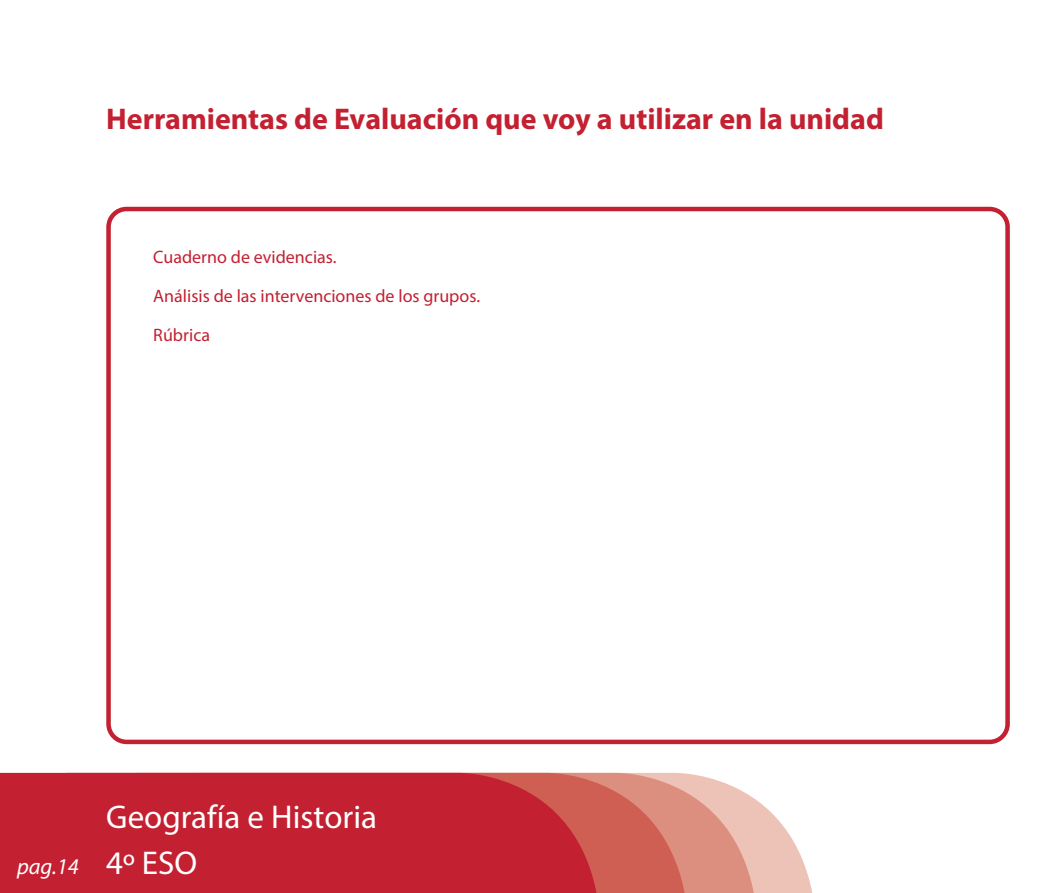
<style>
.page{position:relative;width:1063px;height:893px;background:#fff}
.page>*{position:absolute;margin:0;border:0;box-sizing:border-box;transform-origin:0 0}
.t1{font:33px "Myriad Pro";color:#fff}
.t2{font:700 30px "Myriad Pro";color:#c32031}
.t3{font:italic 22.5px "Myriad Pro";color:#fff}
.t4{font:18px "Myriad Pro";color:#c32031}
</style>
<div class="page">
<svg style="left:758px;top:801px;width:55px;height:92px;fill:#eec3b7"></svg>
<svg style="left:689px;top:774px;width:69px;height:119px;background:#e6ada0"></svg>
<svg style="left:601px;top:772px;width:88px;height:121px;background:#d57668"></svg>
<svg style="left:0;top:772px;width:601px;height:121px;background:#c42534"></svg>
<div style="left:106px;top:207px;width:904px;height:537px;border:4px solid #c32031;border-radius:18px"></div>
<p class="t2" style="left:106px;top:99px;width:779px">Herramientas de Evaluación que voy a utilizar en la unidad</p>
<p class="t4" style="left:153px;top:246px;width:185px">Cuaderno de evidencias.</p>
<p class="t4" style="left:153px;top:285px;width:328px">Análisis de las intervenciones de los grupos.</p>
<p class="t4" style="left:153px;top:323px;width:58px">Rúbrica</p>
<p class="t1" style="left:106px;top:796px;width:272px">Geografía e Historia</p>
<p class="t3" style="left:17px;top:852px;width:63px">pag.14</p>
<p class="t1" style="left:106px;top:843px;width:92px">4º ESO</p>
</div>
